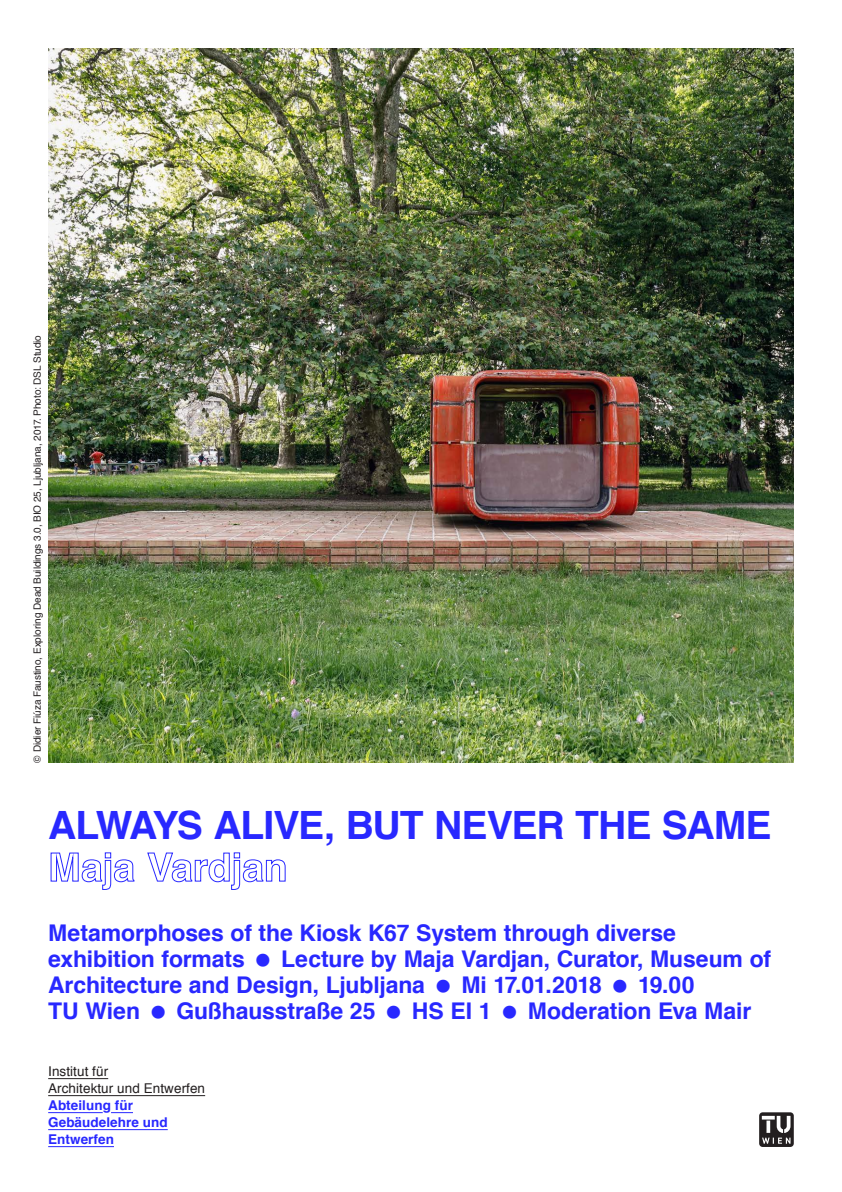
<style>
.page{position:relative;width:842px;height:1192px;background:#fff}
.page>*{position:absolute;margin:0;border:0;box-sizing:border-box;transform-origin:0 0}
.t1{font:700 39px "Helvetica";letter-spacing:-.025em;color:#2828ff}
.t2{font:700 23px/26px "Helvetica";letter-spacing:-.005em;color:#2828ff}
.t3{font:700 13.5px/17px "Helvetica";letter-spacing:.005em;color:#2828ff}
.t4{font:13.5px/17px "Helvetica";letter-spacing:.005em;color:#231f20}
.t5{font:10px "Helvetica";letter-spacing:-.01em;color:#231f20}
</style>
<div class="page">
<hr style="left:48px;top:1078px;width:60px;height:1px;background:#231f20">
<hr style="left:48px;top:1095px;width:157px;height:1px;background:#231f20">
<hr style="left:48px;top:1112px;width:55px;height:1px;background:#2828ff">
<svg style="left:111px;top:1112px;width:22px;height:1px"></svg>
<hr style="left:48px;top:1129px;width:120px;height:1px;background:#2828ff">
<hr style="left:48px;top:1146px;width:66px;height:1px;background:#2828ff">
<svg style="left:759px;top:1112px;width:35px;height:35px"></svg>
<svg style="left:50px;top:852px;width:85px;height:38px"></svg>
<svg style="left:147px;top:852px;width:139px;height:38px"></svg>
<img style="left:48px;top:48px;width:746px;height:715px">
<p class="t5" style="left:29px;top:763px;width:429px;rotate:-90deg">© Didier Fiúza Faustino, Exploring Dead Buildings 3.0, BIO 25, Ljubljana, 2017. Photo: DSL Studio</p>
<h1 class="t1" style="left:48px;top:793px;width:725px">ALWAYS ALIVE, BUT NEVER THE SAME</h1>
<p class="t2" style="left:48px;top:920px;width:629px">Metamorphoses of the Kiosk K67 System through diverse exhibition formats</p>
<p class="t2" style="left:48px;top:946px;width:724px;text-indent:233px">Lecture by Maja Vardjan, Curator, Museum of<br>Architecture and Design, Ljubljana</p>
<p class="t2" style="left:461px;top:972px;width:142px">Mi 17.01.2018</p>
<p class="t2" style="left:638px;top:972px;width:58px">19.00</p>
<p class="t2" style="left:48px;top:998px;width:94px">TU Wien</p>
<p class="t2" style="left:176px;top:998px;width:201px">Gußhausstraße 25</p>
<p class="t2" style="left:412px;top:998px;width:81px">HS EI 1</p>
<p class="t2" style="left:528px;top:998px;width:225px">Moderation Eva Mair</p>
<p class="t4" style="left:48px;top:1063px;width:158px">Institut für<br>Architektur und Entwerfen</p>
<p class="t3" style="left:48px;top:1097px;width:121px">Abteilung für<br>Gebäudelehre und<br>Entwerfen</p>
</div>
